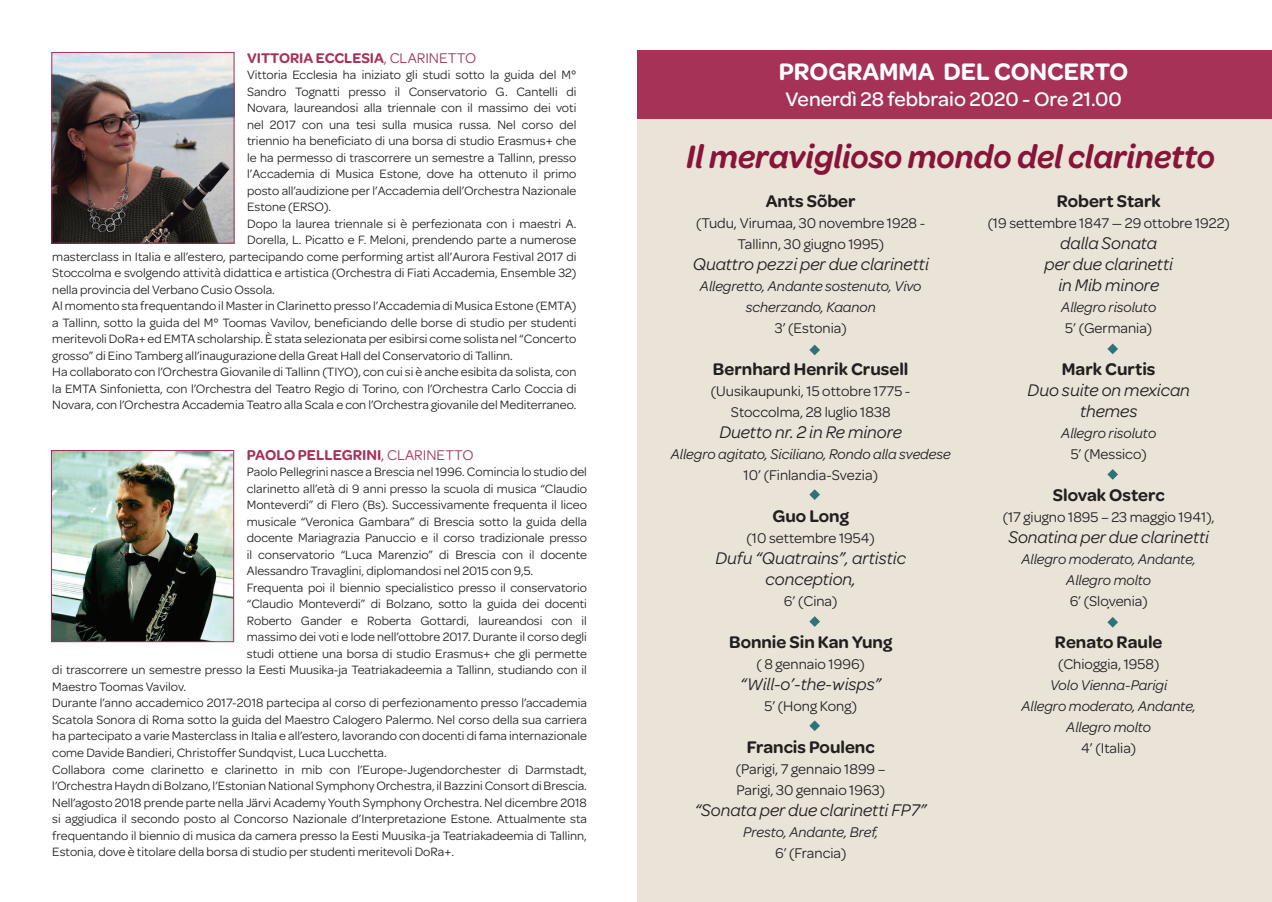
<style>
.page{position:relative;width:1272px;height:902px;background:#fff}
.page>*{position:absolute;margin:0;border:0;box-sizing:border-box;transform-origin:0 0}
.t1{font:italic 600 34.5px "Omnes";color:#881439;scale:.94 1}
.t2{font:600 25.5px "Omnes";color:#fff}
.t3{font:500 21px "Omnes";color:#fff}
.t4{font:italic 18px/21px "Omnes";color:#231f20;text-align:center}
.t5{font:600 18px "Omnes";color:#231f20}
.t6{font:600 15.3px "Omnes";color:#a63258}
.t7{font:15px "Omnes";color:#231f20}
.t8{font:italic 15px/21px "Omnes";color:#231f20;text-align:center}
.t9{font:600 15px "Omnes";color:#a63258}
.t10{font:12.9px/16.5px "Omnes";color:#231f20;text-align:justify}
.s1{font-weight:400}
.s2{font-weight:400;font-size:15px}
</style>
<div class="page">
<div style="left:637px;top:69px;width:634px;height:832px;background:#e9e3d8"></div>
<div style="left:637px;top:50px;width:634px;height:69px;background:#a63258"></div>
<svg style="left:809px;top:344px;width:11px;height:11px"></svg>
<img style="left:53px;top:54px;width:179px;height:187px">
<div style="left:51px;top:52px;width:183px;height:191px;border:1px solid #a63258"></div>
<img style="left:53px;top:452px;width:179px;height:188px">
<div style="left:51px;top:450px;width:183px;height:192px;border:1px solid #a63258"></div>
<svg style="left:809px;top:489px;width:11px;height:11px"></svg>
<svg style="left:809px;top:616px;width:11px;height:11px"></svg>
<svg style="left:809px;top:720px;width:11px;height:11px"></svg>
<svg style="left:1107px;top:343px;width:11px;height:11px"></svg>
<svg style="left:1107px;top:469px;width:11px;height:10px"></svg>
<svg style="left:1107px;top:617px;width:11px;height:10px"></svg>
<p class="t9" style="left:247px;top:47px;width:231px">VITTORIA ECCLESIA<span class="s1">, CLARINETTO</span></p>
<p class="t10" style="left:247px;top:66px;width:331px">Vittoria Ecclesia ha iniziato gli studi sotto la guida del M° Sandro Tognatti presso il Conservatorio G. Cantelli di Novara, laureandosi alla triennale con il massimo dei voti nel 2017 con una tesi sulla musica russa. Nel corso del triennio ha beneficiato di una borsa di studio Erasmus+ che le ha permesso di trascorrere un semestre a Tallinn, presso l’Accademia di Musica Estone, dove ha ottenuto il primo posto all’audizione per l’Accademia dell’Orchestra Nazionale Estone (ERSO).</p>
<p class="t10" style="left:247px;top:214px;width:331px">Dopo la laurea triennale si è perfezionata con i maestri A.</p>
<p class="t10" style="left:247px;top:231px;width:331px">Dorella, L. Picatto e F. Meloni, prendendo parte a numerose</p>
<p class="t10" style="left:52px;top:247px;width:525px">masterclass in Italia e all’estero, partecipando come performing artist all’Aurora Festival 2017 di</p>
<p class="t10" style="left:52px;top:264px;width:525px">Stoccolma e svolgendo attività didattica e artistica (Orchestra di Fiati Accademia, Ensemble 32)</p>
<p class="t10" style="left:52px;top:280px;width:224px">nella provincia del Verbano Cusio Ossola.</p>
<p class="t10" style="left:52px;top:297px;width:525px">Al momento sta frequentando il Master in Clarinetto presso l’Accademia di Musica Estone (EMTA) a Tallinn, sotto la guida del M° Toomas Vavilov, beneficiando delle borse di studio per studenti meritevoli DoRa+ ed EMTA scholarship. È stata selezionata per esibirsi come solista nel “Concerto grosso” di Eino Tamberg all’inaugurazione della Great Hall del Conservatorio di Tallinn.</p>
<p class="t10" style="left:52px;top:363px;width:525px">Ha collaborato con l’Orchestra Giovanile di Tallinn (TIYO), con cui si è anche esibita da solista, con la EMTA Sinfonietta, con l’Orchestra del Teatro Regio di Torino, con l’Orchestra Carlo Coccia di Novara, con l’Orchestra Accademia Teatro alla Scala e con l’Orchestra giovanile del Mediterraneo.</p>
<p class="t6" style="left:247px;top:443px;width:228px">PAOLO PELLEGRINI<span class="s1">,</span> <span class="s2">CLARINETTO</span></p>
<p class="t10" style="left:247px;top:463px;width:342px">Paolo Pellegrini nasce a Brescia nel 1996. Comincia lo studio del clarinetto all’età di 9 anni presso la scuola di musica “Claudio Monteverdi” di Flero (Bs). Successivamente frequenta il liceo musicale “Veronica Gambara” di Brescia sotto la guida della docente Mariagrazia Panuccio e il corso tradizionale presso il conservatorio “Luca Marenzio” di Brescia con il docente Alessandro Travaglini, diplomandosi nel 2015 con 9,5.</p>
<p class="t10" style="left:247px;top:578px;width:341px">Frequenta poi il biennio specialistico presso il conservatorio</p>
<p class="t10" style="left:247px;top:595px;width:342px">“Claudio Monteverdi” di Bolzano, sotto la guida dei docenti</p>
<p class="t10" style="left:247px;top:611px;width:342px">Roberto Gander e Roberta Gottardi, laureandosi con il</p>
<p class="t10" style="left:247px;top:628px;width:341px">massimo dei voti e lode nell’ottobre 2017. Durante il corso degli</p>
<p class="t10" style="left:247px;top:644px;width:341px">studi ottiene una borsa di studio Erasmus+ che gli permette</p>
<p class="t10" style="left:52px;top:661px;width:536px">di trascorrere un semestre presso la Eesti Muusika-ja Teatriakadeemia a Tallinn, studiando con il</p>
<p class="t10" style="left:52px;top:677px;width:135px">Maestro Toomas Vavilov.</p>
<p class="t10" style="left:52px;top:694px;width:536px">Durante l’anno accademico 2017-2018 partecipa al corso di perfezionamento presso l’accademia Scatola Sonora di Roma sotto la guida del Maestro Calogero Palermo. Nel corso della sua carriera ha partecipato a varie Masterclass in Italia e all’estero, lavorando con docenti di fama internazionale come Davide Bandieri, Christoffer Sundqvist, Luca Lucchetta.</p>
<p class="t10" style="left:52px;top:760px;width:536px">Collabora come clarinetto e clarinetto in mib con l’Europe-Jugendorchester di Darmstadt, l’Orchestra Haydn di Bolzano, l’Estonian National Symphony Orchestra, il Bazzini Consort di Brescia.<br>Nell’agosto 2018 prende parte nella Järvi Academy Youth Symphony Orchestra. Nel dicembre 2018 si aggiudica il secondo posto al Concorso Nazionale d’Interpretazione Estone. Attualmente sta frequentando il biennio di musica da camera presso la Eesti Muusika-ja Teatriakadeemia di Tallinn, Estonia, dove è titolare della borsa di studio per studenti meritevoli DoRa+.</p>
<p class="t2" style="left:779px;top:53px;width:351px">PROGRAMMA DEL CONCERTO</p>
<p class="t3" style="left:785px;top:84px;width:338px">Venerdì 28 febbraio 2020 - Ore 21.00</p>
<p class="t1" style="left:686px;top:132px;width:564px">Il meraviglioso mondo del clarinetto</p>
<p class="t5" style="left:765px;top:188px;width:91px">Ants Sõber</p>
<p class="t7" style="left:696px;top:212px;width:230px">(Tudu, Virumaa, 30 novembre 1928 -</p>
<p class="t7" style="left:737px;top:233px;width:148px">Tallinn, 30 giugno 1995)</p>
<p class="t4" style="left:692px;top:252px;width:237px">Quattro pezzi per due clarinetti</p>
<p class="t8" style="left:700px;top:274px;width:223px">Allegretto, Andante sostenuto, Vivo scherzando, Kaanon</p>
<p class="t7" style="left:774px;top:317px;width:73px">3’ (Estonia)</p>
<p class="t5" style="left:713px;top:356px;width:197px">Bernhard Henrik Crusell</p>
<p class="t7" style="left:711px;top:380px;width:201px">(Uusikaupunki, 15 ottobre 1775 -</p>
<p class="t7" style="left:731px;top:401px;width:161px">Stoccolma, 28 luglio 1838</p>
<p class="t4" style="left:719px;top:420px;width:184px">Duetto nr. 2 in Re minore</p>
<p class="t8" style="left:670px;top:442px;width:281px">Allegro agitato, Siciliano, Rondo alla svedese</p>
<p class="t7" style="left:743px;top:464px;width:136px">10’ (Finlandia-Svezia)</p>
<p class="t5" style="left:772px;top:503px;width:78px">Guo Long</p>
<p class="t7" style="left:746px;top:527px;width:130px">(10 settembre 1954)</p>
<p class="t4" style="left:715px;top:546px;width:192px">Dufu “Quatrains”, artistic conception,</p>
<p class="t7" style="left:784px;top:590px;width:55px">6’ (Cina)</p>
<p class="t5" style="left:729px;top:629px;width:165px">Bonnie Sin Kan Yung</p>
<p class="t7" style="left:756px;top:653px;width:110px">( 8 gennaio 1996)</p>
<p class="t4" style="left:740px;top:672px;width:142px">“Will-o’-the-wisps”</p>
<p class="t7" style="left:764px;top:695px;width:94px">5’ (Hong Kong)</p>
<p class="t5" style="left:746px;top:734px;width:129px">Francis Poulenc</p>
<p class="t7" style="left:735px;top:758px;width:151px">(Parigi, 7 gennaio 1899 –</p>
<p class="t7" style="left:736px;top:779px;width:150px">Parigi, 30 gennaio 1963)</p>
<p class="t4" style="left:694px;top:798px;width:233px">“Sonata per due clarinetti FP7”</p>
<p class="t8" style="left:743px;top:820px;width:137px">Presto, Andante, Bref,</p>
<p class="t7" style="left:775px;top:842px;width:73px">6’ (Francia)</p>
<p class="t5" style="left:1056px;top:188px;width:106px">Robert Stark</p>
<p class="t7" style="left:987px;top:212px;width:244px">(19 settembre 1847 — 29 ottobre 1922)</p>
<p class="t4" style="left:1060px;top:231px;width:98px">dalla Sonata</p>
<p class="t4" style="left:1044px;top:252px;width:130px">per due clarinetti</p>
<p class="t4" style="left:1058px;top:273px;width:102px">in Mib minore</p>
<p class="t8" style="left:1061px;top:295px;width:97px">Allegro risoluto</p>
<p class="t7" style="left:1065px;top:317px;width:88px">5’ (Germania)</p>
<p class="t5" style="left:1061px;top:356px;width:95px">Mark Curtis</p>
<p class="t4" style="left:1027px;top:378px;width:164px">Duo suite on mexican</p>
<p class="t4" style="left:1079px;top:399px;width:59px">themes</p>
<p class="t8" style="left:1061px;top:421px;width:97px">Allegro risoluto</p>
<p class="t7" style="left:1070px;top:443px;width:78px">5’ (Messico)</p>
<p class="t5" style="left:1052px;top:482px;width:113px">Slovak Osterc</p>
<p class="t7" style="left:1002px;top:506px;width:213px">(17 giugno 1895 – 23 maggio 1941),</p>
<p class="t4" style="left:1008px;top:525px;width:202px">Sonatina per due clarinetti</p>
<p class="t8" style="left:1021px;top:547px;width:176px">Allegro moderato, Andante,</p>
<p class="t8" style="left:1066px;top:568px;width:86px">Allegro molto</p>
<p class="t7" style="left:1069px;top:590px;width:80px">6’ (Slovenia)</p>
<p class="t5" style="left:1054px;top:629px;width:109px">Renato Raule</p>
<p class="t7" style="left:1058px;top:653px;width:103px">(Chioggia, 1958)</p>
<p class="t8" style="left:1050px;top:673px;width:118px">Volo Vienna-Parigi</p>
<p class="t8" style="left:1021px;top:694px;width:176px">Allegro moderato, Andante,</p>
<p class="t8" style="left:1066px;top:715px;width:86px">Allegro molto</p>
<p class="t7" style="left:1081px;top:737px;width:56px">4’ (Italia)</p>
</div>
